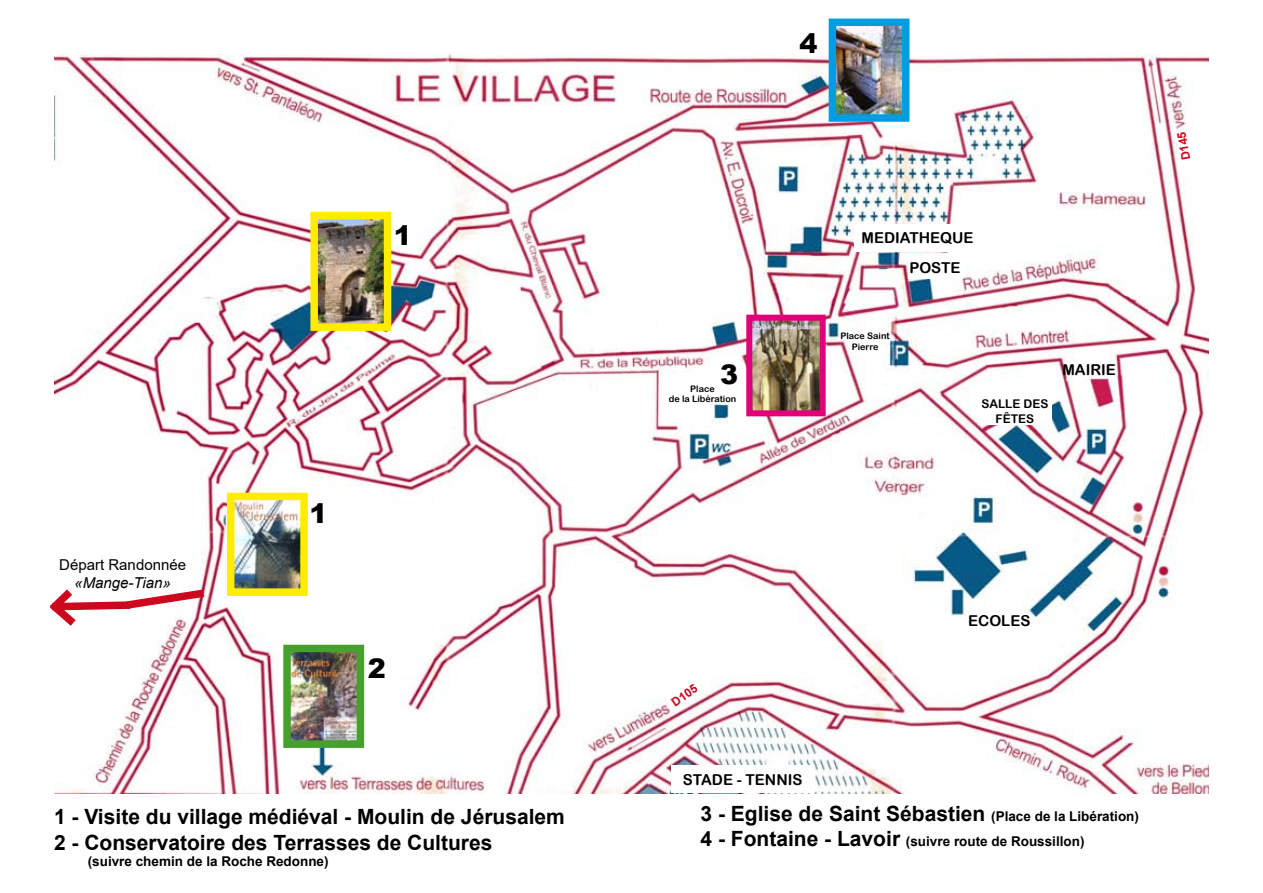
<style>
.page{position:relative;width:1263px;height:893px;background:#fff}
.page>*{position:absolute;margin:0;border:0;box-sizing:border-box;transform-origin:0 0}
.t1{font:900 27px "Arial";color:#000}
.t2{font:700 21px/25.2px "Arial";color:#000}
.t3{font:15px "Arial Rounded MT Bold";color:#000}
.t4{font:15px "Arial";color:#000}
.t5{font:italic 15px "Arial";color:#000}
.t6{font:700 13.5px "Arial";color:#000}
.t7{font:12px/14.4px "Arial Rounded MT Bold";color:#000;text-align:center}
.t8{font:700 12px "Arial";color:#cc071e}
.t9{font:9px/10.8px "Arial Rounded MT Bold";color:#000;text-align:center}
.s1{font-size:13.5px}
.s2{font-size:21px}
</style>
<div class="page">
<img style="left:54px;top:54px;width:1155px;height:739px">
<img style="left:236px;top:502px;width:63px;height:85px">
<div style="left:227px;top:493px;width:81px;height:103px;border:8px solid #ffec00"></div>
<img style="left:292px;top:654px;width:63px;height:85px">
<div style="left:283px;top:645px;width:81px;height:103px;border:8px solid #45a12b"></div>
<img style="left:838px;top:28px;width:62px;height:85px">
<div style="left:829px;top:19px;width:80px;height:103px;border:8px solid #009ee0"></div>
<img style="left:753px;top:322px;width:66px;height:87px">
<div style="left:746px;top:315px;width:80px;height:101px;border:6px solid #e2007a"></div>
<img style="left:319px;top:221px;width:63px;height:101px">
<div style="left:310px;top:212px;width:81px;height:119px;border:8px solid #ffec00"></div>
<div style="left:855px;top:224px;width:125px;height:28px;background:#fff"></div>
<div style="left:711px;top:355px;width:29px;height:38px;background:#fff"></div>
<div style="left:671px;top:765px;width:143px;height:28px;background:#fff"></div>
<div style="left:908px;top:256px;width:54px;height:23px;background:#fff"></div>
<svg style="left:50px;top:581px;width:162px;height:52px"></svg>
<div style="left:1195px;top:302px;width:28px;height:28px;background:#fff"></div>
<div style="left:978px;top:398px;width:74px;height:27px;background:#fff"></div>
<p class="t4" style="left:59px;top:554px;width:128px">Départ Randonnée</p>
<p class="t5" style="left:74px;top:573px;width:98px">«Mange-Tian»</p>
<p class="t1" style="left:394px;top:216px;width:20px">1</p>
<p class="t1" style="left:309px;top:494px;width:20px">1</p>
<p class="t1" style="left:368px;top:649px;width:20px">2</p>
<p class="t2" style="left:54px;top:805px;width:512px">1 - Visite du village médiéval - Moulin de Jérusalem<br>2 - Conservatoire des Terrasses de Cultures</p>
<p class="t6" style="left:88px;top:852px;width:242px">(suivre chemin de la Roche Redonne)</p>
<p class="t1" style="left:720px;top:354px;width:20px">3</p>
<p class="t9" style="left:669px;top:383px;width:69px">Place<br>de la Libération</p>
<p class="t1" style="left:799px;top:24px;width:20px">4</p>
<p class="t3" style="left:861px;top:229px;width:113px">MEDIATHEQUE</p>
<p class="t3" style="left:909px;top:259px;width:53px">POSTE</p>
<p class="t9" style="left:840px;top:331px;width:51px">Place Saint<br>Pierre</p>
<p class="t7" style="left:981px;top:397px;width:69px">SALLE DES<br>FÊTES</p>
<p class="t3" style="left:1062px;top:360px;width:55px">MAIRIE</p>
<p class="t8" style="left:1178px;top:161px;width:30px;rotate:-100deg">D145</p>
<p class="t8" style="left:668px;top:696px;width:30px;rotate:-35deg">D105</p>
<p class="t3" style="left:683px;top:770px;width:121px">STADE - TENNIS</p>
<p class="t3" style="left:968px;top:612px;width:64px">ECOLES</p>
<p class="t2" style="left:701px;top:801px;width:440px">3 - Eglise de Saint Sébastien <span class="s1">(Place de la Libération)</span></p>
<p class="t6" style="left:701px;top:832px;width:385px"><span class="s2">4 - Fontaine - Lavoir</span> (suivre route de Roussillon)</p>
</div>
